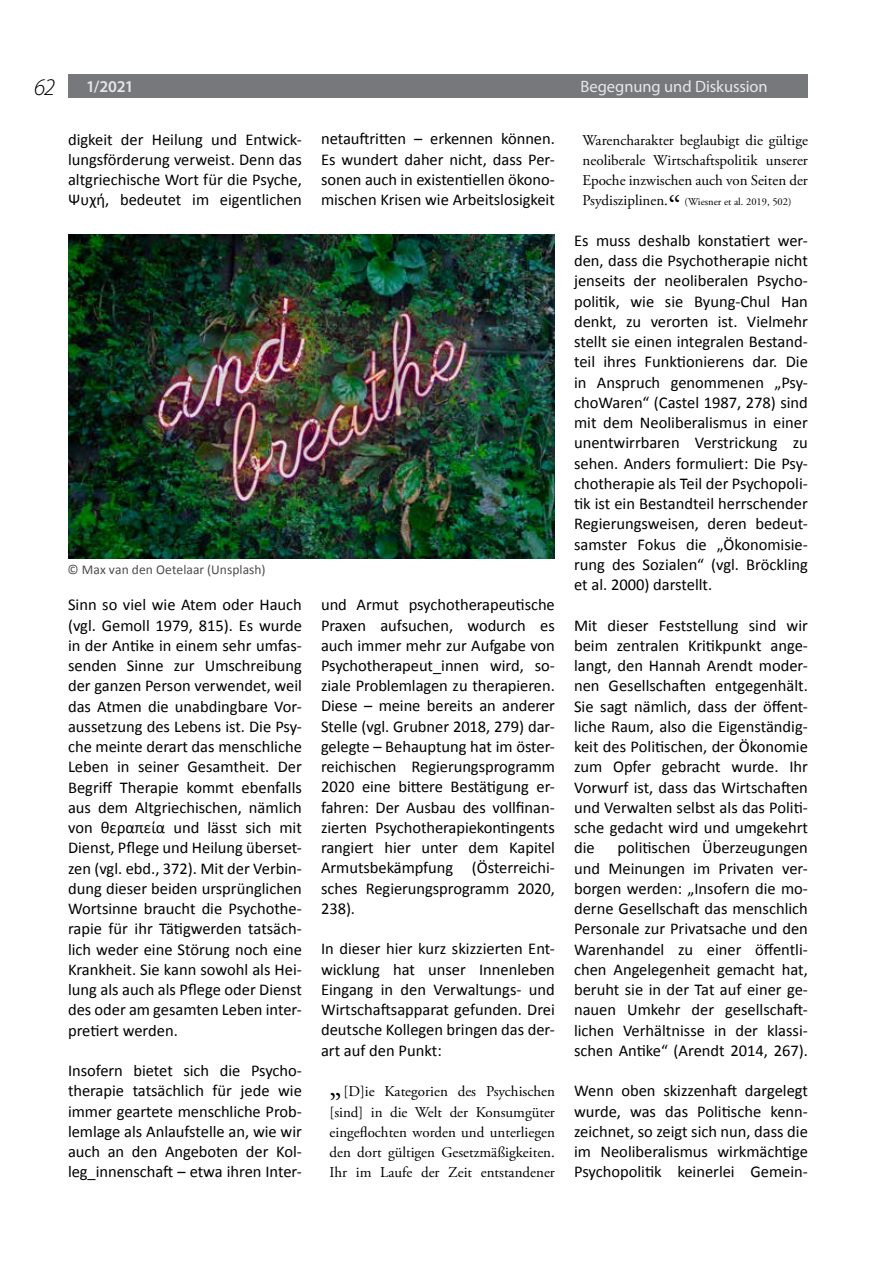
<style>
.page{position:relative;width:893px;height:1263px;background:#fff}
.page>*{position:absolute;margin:0;border:0;box-sizing:border-box;transform-origin:0 0}
.t1{font:italic 300 24px "Myriad Pro";color:#000}
.t2{font:16.5px/20.2px "Calibri";color:#000;text-align:justify}
.t3{font:16.5px "Myriad Pro";letter-spacing:-.005em;color:#e6e7e8}
.t4{font:600 16.5px "Myriad Pro";color:#e6e7e8}
.t5{font:15px/20.2px "Adobe Garamond Pro";color:#000;text-align:justify}
.t6{font:13.5px "Calibri";letter-spacing:.005em;color:#4d4d4f}
.t7{font:10.5px "Adobe Garamond Pro";color:#000}
.s1{font-size:31.5px}
</style>
<div class="page">
<div style="left:68px;top:74px;width:740px;height:24px;background:#77787b"></div>
<img style="left:68px;top:235px;width:487px;height:324px">
<h1 class="t1" style="left:34px;top:72px;width:23px">62</h1>
<p class="t4" style="left:86px;top:76px;width:49px">1/2021</p>
<p class="t3" style="left:580px;top:77px;width:189px">Begegnung und Diskussion</p>
<p class="t2" style="left:68px;top:130px;width:235px">digkeit der Heilung und Entwick&shy;lungsförderung verweist. Denn das altgriechische Wort für die Psyche, Ψυχή, bedeutet im eigentlichen</p>
<p class="t2" style="left:321px;top:130px;width:235px">netauftritten – erkennen können.<br>Es wundert daher nicht, dass Per&shy;sonen auch in existentiellen ökono&shy;mischen Krisen wie Arbeitslosigkeit</p>
<p class="t5" style="left:583px;top:130px;width:227px">Warencharakter beglaubigt die gültige neoliberale Wirtschaftspolitik unserer Epoche inzwischen auch von Seiten der Psydisziplinen.<span class="s1">“</span></p>
<p class="t7" style="left:684px;top:196px;width:108px">(Wiesner et al. 2019, 502)</p>
<p class="t2" style="left:574px;top:232px;width:235px">Es muss deshalb konstatiert wer&shy;den, dass die Psychotherapie nicht jenseits der neoliberalen Psycho&shy;politik, wie sie Byung-Chul Han denkt, zu verorten ist. Vielmehr stellt sie einen integralen Bestand&shy;teil ihres Funktionierens dar. Die in Anspruch genommenen „Psy&shy;choWaren“ (Castel 1987, 278) sind mit dem Neoliberalismus in einer unentwirrbaren Verstrickung zu sehen. Anders formuliert: Die Psy&shy;chotherapie als Teil der Psychopoli&shy;tik ist ein Bestandteil herrschender Regierungsweisen, deren bedeut&shy;samster Fokus die „Ökonomisie&shy;rung des Sozialen“ (vgl. Bröckling et al. 2000) darstellt.</p>
<p class="t2" style="left:574px;top:616px;width:235px">Mit dieser Feststellung sind wir beim zentralen Kritikpunkt ange&shy;langt, den Hannah Arendt moder&shy;nen Gesellschaften entgegenhält.<br>Sie sagt nämlich, dass der öffent&shy;liche Raum, also die Eigenständig&shy;keit des Politischen, der Ökonomie zum Opfer gebracht wurde. Ihr Vorwurf ist, dass das Wirtschaften und Verwalten selbst als das Politi&shy;sche gedacht wird und umgekehrt die</p>
<p class="t6" style="left:68px;top:564px;width:199px">© Max van den Oetelaar (Unsplash)</p>
<p class="t2" style="left:321px;top:596px;width:236px">und Armut psychotherapeutische Praxen aufsuchen, wodurch es auch immer mehr zur Aufgabe von Psychotherapeut_innen wird, so&shy;ziale Problemlagen zu therapieren.<br>Diese – meine bereits an anderer Stelle (vgl. Grubner 2018, 279) dar&shy;gelegte – Behauptung hat im öster&shy;reichischen Regierungsprogramm 2020 eine bittere Bestätigung er&shy;fahren: Der Ausbau des vollfinan&shy;zierten Psychotherapiekontingents rangiert hier unter dem Kapitel Armutsbekämpfung (Österreichi&shy;sches Regierungsprogramm 2020, 238).</p>
<p class="t2" style="left:321px;top:940px;width:235px">In dieser hier kurz skizzierten Ent&shy;wicklung hat unser Innenleben Eingang in den Verwaltungs- und Wirtschaftsapparat gefunden. Drei deutsche Kollegen bringen das der&shy;art auf den Punkt:</p>
<p class="t5" style="left:330px;top:1082px;width:227px"><span class="s1">„</span>[D]ie Kategorien des Psychischen [sind] in die Welt der Konsumgüter eingeflochten worden und unterliegen den dort gültigen Gesetzmäßigkeiten.<br>Ihr im Laufe der Zeit entstandener</p>
<p class="t2" style="left:68px;top:596px;width:235px">Sinn so viel wie Atem oder Hauch (vgl. Gemoll 1979, 815). Es wurde in der Antike in einem sehr umfas&shy;senden Sinne zur Umschreibung der ganzen Person verwendet, weil das Atmen die unabdingbare Vor&shy;aussetzung des Lebens ist. Die Psy&shy;che meinte derart das menschliche Leben in seiner Gesamtheit. Der Begriff Therapie kommt ebenfalls aus dem Altgriechischen, nämlich von θεραπεία und lässt sich mit Dienst, Pflege und Heilung überset&shy;zen (vgl. ebd., 372). Mit der Verbin&shy;dung dieser beiden ursprünglichen Wortsinne braucht die Psychothe&shy;rapie für ihr Tätigwerden tatsäch&shy;lich weder eine Störung noch eine Krankheit. Sie kann sowohl als Hei&shy;lung als auch als Pflege oder Dienst des oder am gesamten Leben inter&shy;pretiert werden.</p>
<p class="t2" style="left:68px;top:1062px;width:235px">Insofern bietet sich die Psycho&shy;therapie tatsächlich für jede wie immer geartete menschliche Prob&shy;lemlage als Anlaufstelle an, wie wir auch an den Angeboten der Kol&shy;leg_innenschaft – etwa ihren Inter-</p>
<p class="t2" style="left:574px;top:839px;width:235px;text-indent:43px">politischen Überzeugungen und Meinungen im Privaten ver&shy;borgen werden: „Insofern die mo&shy;derne Gesellschaft das menschlich Personale zur Privatsache und den Warenhandel zu einer öffentli&shy;chen Angelegenheit gemacht hat, beruht sie in der Tat auf einer ge&shy;nauen Umkehr der gesellschaft&shy;lichen Verhältnisse in der klassi&shy;schen Antike“ (Arendt 2014, 267).</p>
<p class="t2" style="left:574px;top:1082px;width:235px">Wenn oben skizzenhaft dargelegt wurde, was das Politische kenn&shy;zeichnet, so zeigt sich nun, dass die im Neoliberalismus wirkmächtige Psychopolitik keinerlei Gemein-</p>
</div>
